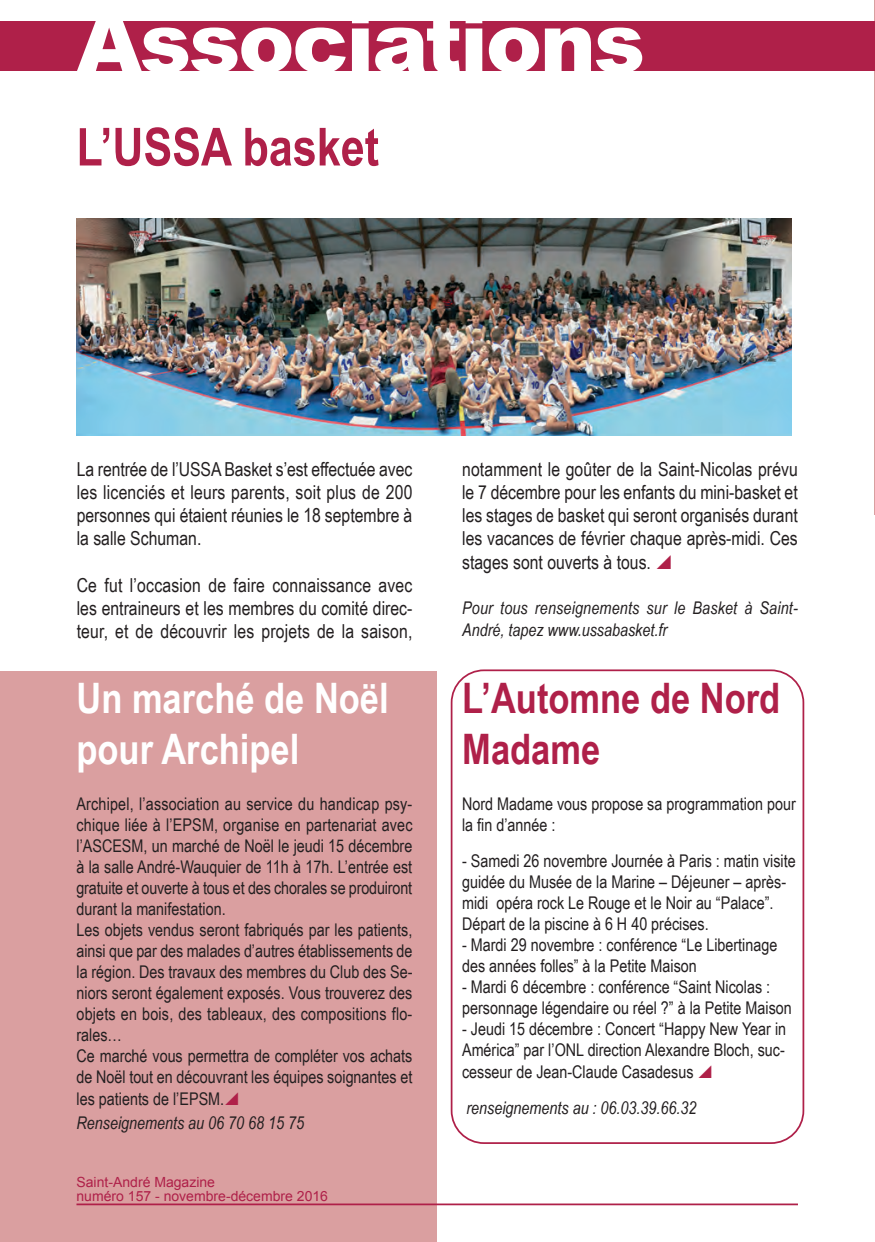
<style>
.page{position:relative;width:875px;height:1242px;background:#fff}
.page>*{position:absolute;margin:0;border:0;box-sizing:border-box;transform-origin:0 0}
.t1{font:900 84px "Arial";letter-spacing:-.025em;color:#fff}
.t2{font:700 52.5px "Arial Narrow";color:#af2049}
.t3{font:700 42px/50.4px "Arial Narrow";color:#fff}
.t4{font:700 42px/50.4px "Arial Narrow";color:#af2049}
.t5{font:19.25px/23.1px "Arial Narrow";color:#231f20;text-align:justify}
.t6{font:17.5px/21.2px "Arial Narrow";color:#231f20}
.t7{font:italic 17.5px/22.2px "Arial Narrow";color:#231f20}
.t8{font:14px/14px "Arial";color:#af2049}
</style>
<div class="page">
<hr style="left:874px;top:0;width:1px;height:514px;background:#da9fa0">
<div style="left:0;top:671px;width:436px;height:570px;background:#da9fa0"></div>
<div style="left:0;top:21px;width:874px;height:50px;background:#af2049"></div>
<img style="left:76px;top:219px;width:715px;height:217px">
<hr style="left:76px;top:1203px;width:721px;height:2px;background:#af2049">
<svg style="left:450px;top:669px;width:354px;height:474px"></svg>
<svg style="left:698px;top:1064px;width:13px;height:13px"></svg>
<h1 class="t1" style="left:76px;top:-20px;width:570px">associations</h1>
<h2 class="t2" style="left:76px;top:116px;width:304px">L’ussA basket</h2>
<p class="t5" style="left:77px;top:457px;width:337px">La rentrée de l’USSA Basket s’est effectuée avec les licenciés et leurs parents, soit plus de 200 personnes qui étaient réunies le 18 septembre à la salle Schuman.</p>
<p class="t5" style="left:77px;top:573px;width:337px">Ce fut l’occasion de faire connaissance avec les entraineurs et les membres du comité direc&shy;teur, et de découvrir les projets de la saison,</p>
<p class="t5" style="left:462px;top:457px;width:337px">notamment le goûter de la Saint-Nicolas prévu le 7 décembre pour les enfants du mini-basket et les stages de basket qui seront organisés durant les vacances de février chaque après-midi. Ces stages sont ouverts à tous.</p>
<p class="t7" style="left:462px;top:596px;width:336px">Pour tous renseignements sur le Basket à Saint-<br>André, tapez www.ussabasket.fr</p>
<h3 class="t3" style="left:76px;top:673px;width:313px">un marché de Noël pour Archipel</h3>
<h3 class="t4" style="left:462px;top:673px;width:319px">L’Automne de Nord<br>Madame</h3>
<p class="t6" style="left:76px;top:793px;width:337px">Archipel, l’association au service du handicap psy&shy;chique liée à l’EPSM, organise en partenariat avec l’ASCESM, un marché de Noël le jeudi 15 décembre à la salle André-Wauquier de 11h à 17h. L’entrée est gratuite et ouverte à tous et des chorales se produiront durant la manifestation.<br>Les objets vendus seront fabriqués par les patients, ainsi que par des malades d’autres établissements de la région. Des travaux des membres du Club des Se&shy;niors seront également exposés. Vous trouverez des objets en bois, des tableaux, des compositions flo&shy;rales…<br>Ce marché vous permettra de compléter vos achats de Noël tout en découvrant les équipes soignantes et les patients de l’EPSM.</p>
<p class="t7" style="left:76px;top:1110px;width:229px">Renseignements au 06 70 68 15 75</p>
<p class="t8" style="left:76px;top:1174px;width:253px">Saint-André Magazine<br>numéro 157 - novembre-décembre 2016</p>
<p class="t6" style="left:462px;top:793px;width:335px">Nord Madame vous propose sa programmation pour la fin d’année :</p>
<p class="t6" style="left:462px;top:849px;width:335px">- Samedi 26 novembre Journée à Paris : matin visite guidée du Musée de la Marine – Déjeuner – après&shy;midi opéra rock Le Rouge et le Noir au “Palace”.<br>Départ de la piscine à 6 H 40 précises.</p>
<p class="t6" style="left:462px;top:933px;width:317px">- Mardi 29 novembre : conférence “Le Libertinage des années folles” à la Petite Maison</p>
<p class="t6" style="left:462px;top:975px;width:331px">- Mardi 6 décembre : conférence “Saint Nicolas : personnage légendaire ou réel ?” à la Petite Maison</p>
<p class="t6" style="left:462px;top:1017px;width:325px;text-align:justify">- Jeudi 15 décembre : Concert “Happy New Year in América” par l’ONL direction Alexandre Bloch, suc&shy;cesseur de Jean-Claude Casadesus</p>
<p class="t7" style="left:466px;top:1096px;width:231px">renseignements au : 06.03.39.66.32</p>
</div>
